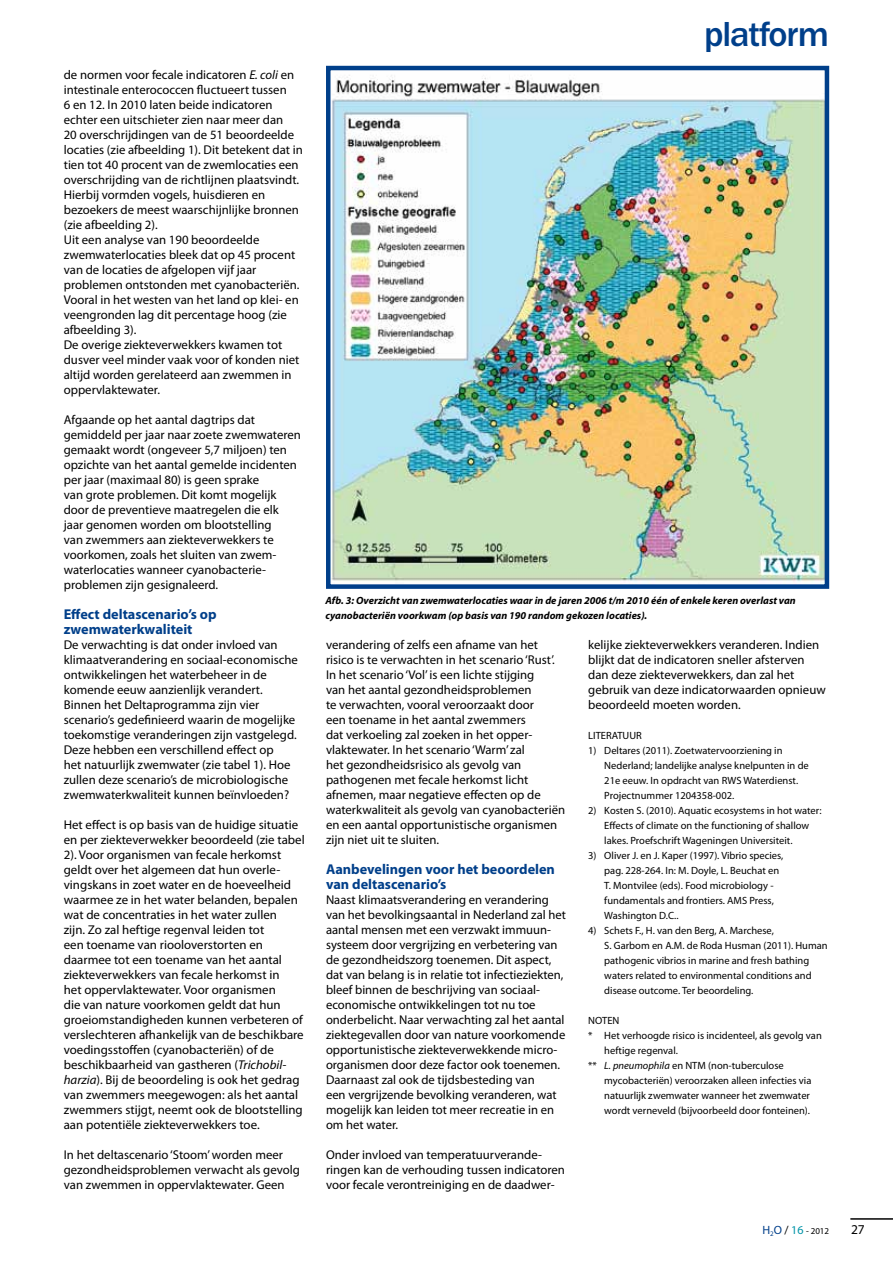
<style>
.page{position:relative;width:893px;height:1263px;background:#fff}
.page>*{position:absolute;margin:0;border:0;box-sizing:border-box;transform-origin:0 0}
.t1{font:500 36px "ITC Franklin Gothic Std";letter-spacing:-.03em;color:#003f8a}
.t2{font:700 14.25px/15px "Myriad Pro";color:#003f8a}
.t3{font:13.5px "Myriad Pro";color:#000}
.t4{font:12.75px/15px "Myriad Pro";color:#000}
.t5{font:10.5px/15px "Myriad Pro";color:#000}
.t6{font:italic 700 10.5px/15px "Myriad Pro";color:#000}
.t7{font:9px "Myriad Pro";color:#000}
.s1{font-style:italic}
.s2{font-size:12px;color:#003f8a}
.s3{font-size:12px}
.s4{font-size:12px;color:#0094a8}
</style>
<div class="page">
<hr style="left:850px;top:1219px;width:43px;height:1px;background:#000">
<img style="left:331px;top:75px;width:493px;height:509px">
<div style="left:326px;top:66px;width:503px;height:523px;border:4px solid #003f8a"></div>
<p class="t4" style="left:64px;top:67px;width:240px">de normen voor fecale indicatoren <span class="s1">E. coli</span> en intestinale enterococcen fluctueert tussen<br>6 en 12. I n 2010 laten beide indicatoren echter een uitschieter zien naar meer dan<br>20 overschrijdingen van de 51 beoordeelde locaties (zie afbeelding 1). Dit betekent dat in tien tot 40 procent van de zwemlocaties een overschrijding van de richtlijnen plaatsvindt.<br>H ierbij vormden vogels, huisdieren en bezoekers de meest waarschijnlijke bronnen (zie afbeelding 2).<br>Uit een analyse van 190 beoordeelde zwemwaterlocaties bleek dat op 45 procent van de locaties de afgelopen vijf jaar problemen ontstonden met cyanobacteriën.<br>Vooral in het westen van het land op klei- en veengronden lag dit percentage hoog (zie afbeelding 3).<br>De overige ziekteverwekkers kwamen tot dusver veel minder vaak voor of konden niet altijd worden gerelateerd aan zwemmen in oppervlaktewater.</p>
<p class="t4" style="left:64px;top:412px;width:239px">Afgaande op het aantal dagtrips dat gemiddeld per jaar naar zoete zwemwateren gemaakt wordt (ongeveer 5,7 miljoen) ten opzichte van het aantal gemelde incidenten per jaar (maximaal 80) is geen sprake<br>van grote problemen. Dit komt mogelijk door de preventieve maatregelen die elk jaar genomen worden om blootstelling<br>van zwemmers aan ziekteverwekkers te voorkomen, zoals het sluiten van zwem&shy;waterlocaties wanneer cyanobacterie&shy;problemen zijn gesignaleerd.</p>
<p class="t2" style="left:64px;top:607px;width:154px">Effect deltascenario’s op zwemwaterkwaliteit</p>
<p class="t4" style="left:64px;top:637px;width:236px">De verwachting is dat onder invloed van klimaatverandering en sociaal-economische ontwikkelingen het waterbeheer in de komende eeuw aanzienlijk verandert.<br>Binnen het Deltaprogramma zijn vier scenario’s gedefinieerd waarin de mogelijke toekomstige veranderingen zijn vastgelegd.<br>Deze hebben een verschillend effect op<br>het natuurlijk zwemwater (zie tabel 1). Hoe zullen deze scenario’s de microbiologische zwemwaterkwaliteit kunnen beïnvloeden?</p>
<p class="t4" style="left:64px;top:817px;width:242px">Het effect is op basis van de huidige situatie en per ziekteverwekker beoordeeld (zie tabel 2). Voor organismen van fecale herkomst geldt over het algemeen dat hun overle&shy;vingskans in zoet water en de hoeveelheid waarmee ze in het water belanden, bepalen wat de concentraties in het water zullen<br>zijn. Zo zal heftige regenval leiden tot<br>een toename van riooloverstorten en daarmee tot een toename van het aantal ziekteverwekkers van fecale herkomst in<br>het oppervlaktewater. Voor organismen<br>die van nature voorkomen geldt dat hun groeiomstandigheden kunnen verbeteren of verslechteren afhankelijk van de beschikbare voedingsstoffen (cyanobacteriën) of de beschikbaarheid van gastheren (<span class="s1">Trichobil&shy;harzia</span>). Bij de beoordeling is ook het gedrag van zwemmers meegewogen: als het aantal zwemmers stijgt, neemt ook de blootstelling aan potentiële ziekteverwekkers toe.</p>
<p class="t4" style="left:64px;top:1147px;width:238px">I n het deltascenario ‘Stoom’ worden meer gezondheidsproblemen verwacht als gevolg van zwemmen in oppervlaktewater. Geen</p>
<h1 class="t1" style="left:704px;top:14px;width:126px">platform</h1>
<p class="t6" style="left:325px;top:593px;width:472px">Afb. 3: Overzicht van zwemwaterlocaties waar in de jaren 2006 t/m 2010 één of enkele keren overlast van cyanobacteriën voorkwam (op basis van 190 random gekozen locaties).</p>
<p class="t4" style="left:326px;top:637px;width:241px">verandering of zelfs een afname van het risico is te verwachten in het scenario ‘Rust’.<br>I n het scenario ‘Vol’ is een lichte stijging<br>van het aantal gezondheidsproblemen<br>te verwachten, vooral veroorzaakt door<br>een toename in het aantal zwemmers<br>dat verkoeling zal zoeken in het opper&shy;vlaktewater. I n het scenario ‘Warm’ zal<br>het gezondheidsrisico als gevolg van pathogenen met fecale herkomst licht afnemen, maar negatieve effecten op de waterkwaliteit als gevolg van cyanobacteriën en een aantal opportunistische organismen zijn niet uit te sluiten.</p>
<p class="t2" style="left:326px;top:862px;width:230px">Aanbevelingen voor het beoordelen van deltascenario’s</p>
<p class="t4" style="left:326px;top:892px;width:241px">Naast klimaatsverandering en verandering van het bevolkingsaantal in Nederland zal het aantal mensen met een verzwakt immuun&shy;systeem door vergrijzing en verbetering van de gezondheidszorg toenemen. Dit aspect, dat van belang is in relatie tot infectieziekten, bleef binnen de beschrijving van sociaal&shy;economische ontwikkelingen tot nu toe onderbelicht. Naar verwachting zal het aantal ziektegevallen door van nature voorkomende opportunistische ziekteverwekkende micro&shy;organismen door deze factor ook toenemen.<br>Daarnaast zal ook de tijdsbesteding van<br>een vergrijzende bevolking veranderen, wat mogelijk kan leiden tot meer recreatie in en om het water.</p>
<p class="t4" style="left:326px;top:1147px;width:240px">Onder invloed van temperatuurverande&shy;ringen kan de verhouding tussen indicatoren voor fecale verontreiniging en de daadwer-</p>
<p class="t4" style="left:588px;top:637px;width:239px">kelijke ziekteverwekkers veranderen. I ndien blijkt dat de indicatoren sneller afsterven dan deze ziekteverwekkers, dan zal het gebruik van deze indicatorwaarden opnieuw beoordeeld moeten worden.</p>
<p class="t5" style="left:588px;top:728px;width:54px">LITERATUUR</p>
<p class="t5" style="left:604px;top:743px;width:206px;text-indent:-16px">1) Deltares (2011). Zoetwatervoorziening in<br>Nederland; landelijke analyse knelpunten in de<br>21e eeuw. I n opdracht van RWS</p>
<p class="t5" style="left:743px;top:773px;width:56px">Waterdienst.</p>
<p class="t5" style="left:604px;top:788px;width:131px">Projectnummer 1204358-002.</p>
<p class="t5" style="left:604px;top:803px;width:219px;text-indent:-16px">2) Kosten S. (2010). Aquatic ecosystems in hot water:<br>Effects of climate on the functioning of shallow lakes. Proefschrift Wageningen Universiteit.</p>
<p class="t5" style="left:604px;top:848px;width:181px;text-indent:-16px">3) Oliver J. en J. Kaper (1997). Vibrio species, pag. 228-264. I n: M. Doyle, L. Beuchat en T. Montvilee (eds). Food microbiology - fundamentals and frontiers. AMS Press, Washington D.C..</p>
<p class="t5" style="left:604px;top:923px;width:225px;text-indent:-16px">4) Schets F., H. van den Berg, A. Marchese,<br>S. Garbom en A.M. de Roda Husman (2011). Human pathogenic vibrios in marine and fresh bathing waters related to environmental conditions and disease outcome. Ter beoordeling.</p>
<p class="t5" style="left:588px;top:1013px;width:26px">NOTEN</p>
<p class="t5" style="left:588px;top:1028px;width:235px">* Het verhoogde risico is incidenteel, als gevolg van</p>
<p class="t5" style="left:604px;top:1043px;width:75px">heftige regenval.</p>
<p class="t5" style="left:588px;top:1058px;width:197px">** <span class="s1">L. pneumophila</span> en NTM (non-tuberculose</p>
<p class="t5" style="left:604px;top:1073px;width:209px">mycobacteriën) veroorzaken alleen infecties via</p>
<p class="t5" style="left:604px;top:1088px;width:207px">natuurlijk zwemwater wanneer het zwemwater</p>
<p class="t5" style="left:604px;top:1103px;width:207px">wordt verneveld (bijvoorbeeld door fonteinen).</p>
<p class="t7" style="left:762px;top:1226px;width:68px"><span class="s2">H</span><sub>2</sub><span class="s2">O</span> <span class="s3">/</span> <span class="s4">16</span> - 2012</p>
<p class="t3" style="left:851px;top:1222px;width:15px">27</p>
</div>
